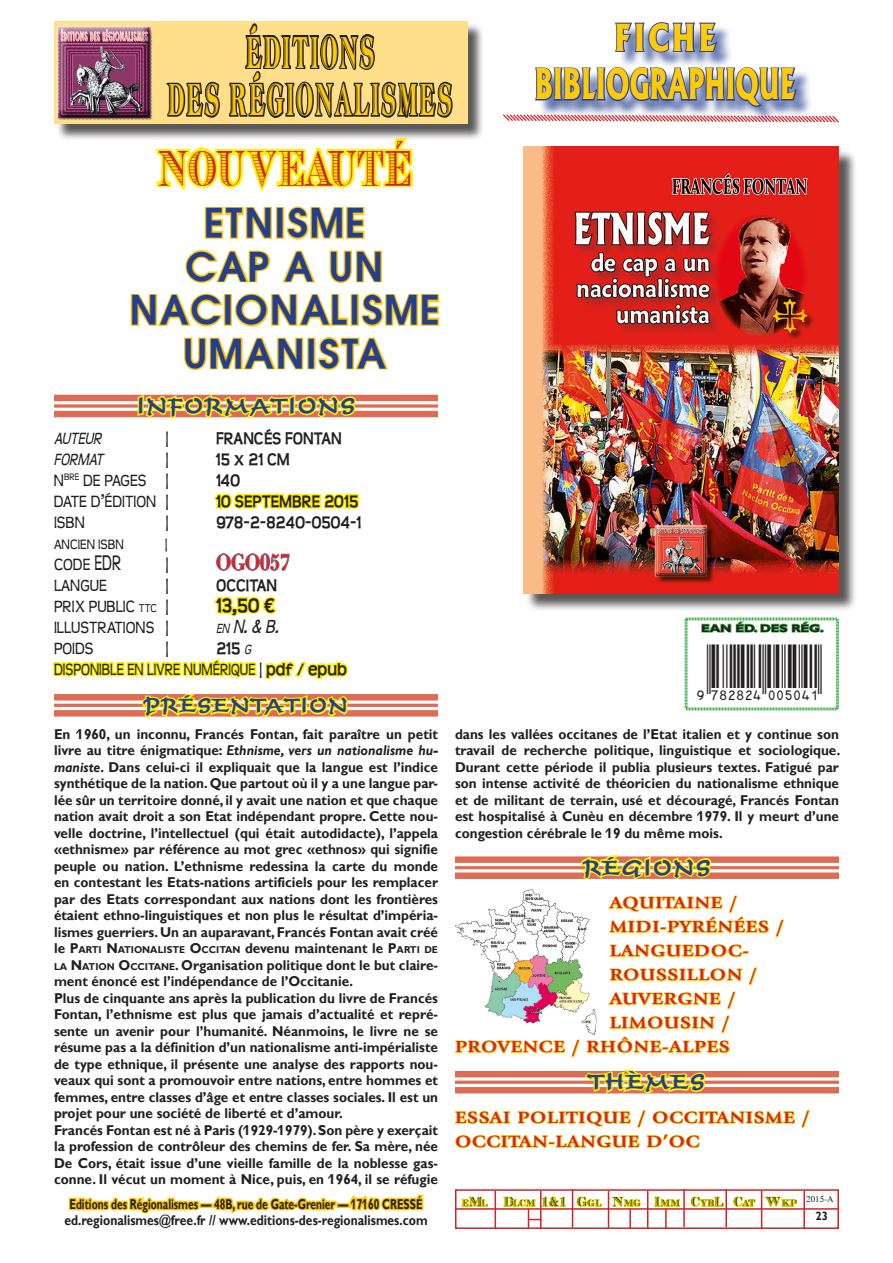
<style>
.page{position:relative;width:893px;height:1263px;background:#fff}
.page>*{position:absolute;margin:0;border:0;box-sizing:border-box;transform-origin:0 0}
.t1{font:49.5px "Trib S Caps SSK";letter-spacing:.03em;color:#d1232a;scale:.6 1}
.t2{font:43.8px/47.7px "Atlantic Inline";letter-spacing:.09em;color:#feca0a;text-align:center;scale:.45 1}
.t3{font:800 40.5px "Albertus";color:#feca0a;scale:.64 1}
.t4{font:700 39px/43.5px "Trendex SSK Semi";letter-spacing:.05em;color:#253f8e;text-align:center}
.t5{font:800 35.7px "Albertus";letter-spacing:.1em;color:#feca0a;scale:.82 1}
.t6{font:500 22.5px "Time Scr D";letter-spacing:.075em;color:#253f8e}
.t7{font:700 21.6px "Didot LT Std";color:#d1232a;scale:.83 1}
.t8{font:500 21px "Time Scr D";letter-spacing:.075em;color:#253f8e}
.t9{font:italic 21px "Teen";color:#231f20;scale:.9 1}
.t10{font:700 21px "Teen";color:#231f20;scale:.9 1}
.t11{font:18px "Teen";color:#231f20;scale:.9 1}
.t12{font:700 18px "Teen";color:#231f20;scale:.9 1}
.t13{font:18px/21px "Teen";color:#231f20;scale:.82 1}
.t14{font:italic 18px "Teen";color:#231f20;scale:.9 1}
.t15{font:700 16.8px/24px "Giovanni";letter-spacing:.04em;color:#d1232a;scale:1.19 1}
.t16{font:15px "Teen";color:#231f20;scale:.9 1}
.t17{font:700 15px "Teen";color:#231f20;scale:.9 1}
.t18{font:700 14.25px/16.5px "Gill Sans";color:#231f20;text-align:justify;scale:.95 1}
.t19{font:700 14.25px/16.5px "Gill Sans";color:#231f20;text-align:center;scale:.72 1}
.t20{font:700 12px "Gill Sans";color:#231f20;scale:.95 1}
.t21{font:700 10.65px "Gill Sans";color:#231f20;scale:1.27 1}
.t22{font:700 10.05px "Gill Sans";color:#231f20;scale:.95 1}
.t23{font:9.3px "Trib S Caps SSK";letter-spacing:.045em;color:#231f20;scale:.82 1}
.t24{font:9px "Times";color:#231f20}
.s1{font-weight:700}
.s2{font-size:23.4px}
.s3{font-size:12.6px}
.s4{font-size:14.7px}
.s5{font-style:italic;font-size:14.7px}
.s6{font-style:italic}
.s7{font-size:14.25px}
.s8{font-size:10.05px}
.s9{font-style:inherit}
.s10{font-size:13.2px}
</style>
<div class="page">
<svg style="left:68px;top:1197px;width:132px;height:17px"></svg>
<div style="left:199px;top:1203px;width:14px;height:5px;border:3px solid #feca0a"></div>
<svg style="left:211px;top:1196px;width:126px;height:18px"></svg>
<div style="left:336px;top:1203px;width:14px;height:5px;border:3px solid #feca0a"></div>
<svg style="left:348px;top:1194px;width:76px;height:17px"></svg>
<div style="left:538px;top:25px;width:275px;height:98px;background:#253f8e;opacity:.75"></div>
<svg style="left:614px;top:22px;width:105px;height:31px;background:#8a98c2"></svg>
<svg style="left:503px;top:66px;width:336px;height:57px"></svg>
<div style="left:56px;top:22px;width:429px;height:119px;background:#231f20;opacity:.75"></div>
<div style="left:53px;top:24px;width:100px;height:95px;background:#fff;opacity:.75"></div>
<div style="left:53px;top:26px;width:100px;height:96px;background:#231f20;opacity:.75"></div>
<hr style="left:455px;top:1208px;width:384px;height:2px;background:#d1232a">
<div style="left:54px;top:395px;width:384px;height:6px;background:#dd6c53"></div>
<svg style="left:54px;top:404px;width:75px;height:4px"></svg>
<div style="left:54px;top:411px;width:384px;height:6px;background:#dd6c53"></div>
<div style="left:54px;top:694px;width:384px;height:6px;background:#dd6c53"></div>
<hr style="left:54px;top:704px;width:384px;height:3px;background:#dd6c53">
<div style="left:54px;top:710px;width:384px;height:6px;background:#dd6c53"></div>
<svg style="left:213px;top:492px;width:147px;height:18px"></svg>
<svg style="left:216px;top:553px;width:74px;height:18px"></svg>
<svg style="left:213px;top:596px;width:64px;height:21px"></svg>
<svg style="left:53px;top:658px;width:298px;height:60px"></svg>
<svg style="left:149px;top:22px;width:321px;height:218px"></svg>
<svg style="left:129px;top:250px;width:311px;height:169px"></svg>
<div style="left:455px;top:856px;width:384px;height:7px;background:#dd6c53"></div>
<hr style="left:455px;top:866px;width:384px;height:3px;background:#dd6c53">
<div style="left:455px;top:872px;width:384px;height:7px;background:#dd6c53"></div>
<div style="left:455px;top:1071px;width:384px;height:6px;background:#dd6c53"></div>
<svg style="left:811px;top:1080px;width:28px;height:4px"></svg>
<div style="left:455px;top:1087px;width:384px;height:6px;background:#dd6c53"></div>
<svg style="left:455px;top:855px;width:356px;height:374px"></svg>
<img style="left:455px;top:890px;width:142px;height:144px">
<div style="left:525px;top:149px;width:332px;height:463px;background:#231f20;opacity:.75"></div>
<img style="left:523px;top:147px;width:316px;height:446px">
<svg style="left:684px;top:617px;width:155px;height:94px"></svg>
<h2 class="t2" style="left:168px;top:27px;width:633px">ÉDITIONS<br>DES RÉGIONALISMES</h2>
<h1 class="t1" style="left:158px;top:139px;width:424px">NOUVEAUTÉ</h1>
<h3 class="t4" style="left:130px;top:201px;width:311px">ETNISME<br>CAP A UN<br>NACIONALISME<br>UMANISTA</h3>
<h3 class="t6" style="left:137px;top:393px;width:220px">INFORMATIONS</h3>
<h3 class="t5" style="left:614px;top:15px;width:126px">FICHE</h3>
<h3 class="t3" style="left:535px;top:59px;width:409px">BIBLIOGRAPHIQUE</h3>
<p class="t14" style="left:54px;top:428px;width:54px">AUTEUR</p>
<p class="t12" style="left:166px;top:428px;width:5px">|</p>
<p class="t12" style="left:216px;top:428px;width:141px">FRANCÉS FONTAN</p>
<p class="t14" style="left:54px;top:449px;width:56px">FORMAT</p>
<p class="t12" style="left:166px;top:449px;width:5px">|</p>
<p class="t12" style="left:216px;top:449px;width:84px">15 x 21 CM</p>
<p class="t11" style="left:54px;top:470px;width:129px">N<sup>BRE</sup> DE PAGES <span class="s1">|</span></p>
<p class="t12" style="left:216px;top:470px;width:29px">140</p>
<p class="t11" style="left:54px;top:491px;width:129px">DATE D’ÉDITION <span class="s1">|</span></p>
<p class="t12" style="left:216px;top:491px;width:160px">10 SEPTEMBRE 2015</p>
<p class="t11" style="left:54px;top:512px;width:36px">ISBN</p>
<p class="t12" style="left:166px;top:512px;width:5px">|</p>
<p class="t12" style="left:216px;top:512px;width:163px">978-2-8240-0504-1</p>
<p class="t16" style="left:54px;top:536px;width:79px">ANCIEN ISBN</p>
<p class="t17" style="left:165px;top:535px;width:4px">|</p>
<p class="t11" style="left:54px;top:554px;width:76px">CODE <span class="s2">EDR</span></p>
<p class="t12" style="left:166px;top:554px;width:5px">|</p>
<h3 class="t7" style="left:216px;top:549px;width:91px">OGO057</h3>
<p class="t11" style="left:54px;top:575px;width:60px">LANGUE</p>
<p class="t12" style="left:166px;top:575px;width:5px">|</p>
<p class="t12" style="left:216px;top:575px;width:70px">OCCITAN</p>
<p class="t11" style="left:54px;top:596px;width:129px">PRIX PUBLIC <span class="s3">ttc</span> <span class="s1">|</span></p>
<h3 class="t10" style="left:216px;top:593px;width:68px">13,50 €</h3>
<p class="t11" style="left:54px;top:617px;width:129px">ILLUSTRATIONS <span class="s1">|</span></p>
<h3 class="t9" style="left:216px;top:615px;width:71px"><span class="s4">en</span> N. &amp; B.</h3>
<p class="t11" style="left:54px;top:638px;width:45px">POIDS</p>
<p class="t12" style="left:166px;top:638px;width:5px">|</p>
<p class="t13" style="left:54px;top:638px;width:359px;text-indent:162px"><span class="s1">215</span> <span class="s5">g<br></span>DISPONIBLE EN LIVRE NUMÉRIQUE <span class="s1">| pdf / epub</span></p>
<h3 class="t8" style="left:144px;top:693px;width:205px">PRÉSENTATION</h3>
<p class="t18" style="left:54px;top:725px;width:406px">En 1960, un inconnu, Francés Fontan, fait paraître un petit livre au titre énigmatique: <span class="s6">Ethnisme, vers un nationalisme hu&shy;maniste</span>. Dans celui-ci il expliquait que la langue est l’indice synthétique de la nation. Que partout où il y a une langue par&shy;lée sûr un territoire donné, il y avait une nation et que chaque nation avait droit a son Etat indépendant propre. Cette nou&shy;velle doctrine, l’intellectuel (qui était autodidacte), l’appela «ethnisme» par référence au mot grec «ethnos» qui signifie peuple ou nation. L’ethnisme redessina la carte du monde en contestant les Etats-nations artificiels pour les remplacer par des Etats correspondant aux nations dont les frontières étaient ethno-linguistiques et non plus le résultat d’impéria&shy;lismes guerriers. Un an auparavant, Francés Fontan avait créé</p>
<p class="t22" style="left:54px;top:944px;width:406px"><span class="s7">le</span> <span class="s7">P</span>ARTI <span class="s7">N</span>ATIONALISTE <span class="s7">O</span>CCITAN <span class="s7">devenu maintenant le</span> <span class="s7">P</span>ARTI DE</p>
<p class="t18" style="left:54px;top:956px;width:406px;text-align:left"><span class="s8">LA</span> <span class="s9">N</span><span class="s8">ATION</span> <span class="s9">O</span><span class="s8">CCITANE</span><span class="s9">.</span> Organisation politique dont le but claire&shy;ment énoncé est l’indépendance de l’Occitanie.<br>Plus de cinquante ans après la publication du livre de Francés Fontan, l’ethnisme est plus que jamais d’actualité et repré&shy;sente un avenir pour l’humanité. Néanmoins, le livre ne se résume pas a la définition d’un nationalisme anti-impérialiste de type ethnique, il présente une analyse des rapports nou&shy;veaux qui sont a promouvoir entre nations, entre hommes et femmes, entre classes d’âge et entre classes sociales. Il est un projet pour une société de liberté et d’amour.<br>Francés Fontan est né à Paris (1929-1979). Son père y exerçait la profession de contrôleur des chemins de fer. Sa mère, née De Cors, était issue d’une vieille famille de la noblesse gas&shy;conne. Il vécut un moment à Nice, puis, en 1964, il se réfugie</p>
<p class="t19" style="left:64px;top:1195px;width:506px">Editions des Régionalismes — 48B, rue de Gate-Grenier — 17160 CRESSÉ ed.regionalismes@free.fr // www.editions-des-regionalismes.com</p>
<p class="t21" style="left:701px;top:622px;width:98px">EAN ÉD. DES RÉG.</p>
<p class="t18" style="left:455px;top:726px;width:407px">dans les vallées occitanes de l’Etat italien et y continue son travail de recherche politique, linguistique et sociologique.<br>Durant cette période il publia plusieurs textes. Fatigué par son intense activité de théoricien du nationalisme ethnique et de militant de terrain, usé et découragé, Francés Fontan est hospitalisé à Cunèu en décembre 1979. Il y meurt d’une congestion cérébrale le 19 du même mois.</p>
<h3 class="t6" style="left:583px;top:854px;width:129px">RÉGIONS</h3>
<p class="t15" style="left:610px;top:891px;width:108px">AQUITAINE /</p>
<p class="t15" style="left:610px;top:915px;width:147px">MIDI-PYRÉNÉES /</p>
<p class="t15" style="left:610px;top:939px;width:118px">LANGUEDOC-</p>
<p class="t15" style="left:610px;top:963px;width:125px">ROUSSILLON /</p>
<p class="t15" style="left:610px;top:987px;width:107px">AUVERGNE /</p>
<p class="t15" style="left:610px;top:1011px;width:102px">LIMOUSIN /</p>
<p class="t15" style="left:455px;top:1035px;width:232px">PROVENCE / RHÔNE-ALPES</p>
<h3 class="t6" style="left:589px;top:1069px;width:118px">THÈMES</h3>
<p class="t15" style="left:455px;top:1105px;width:299px">ESSAI POLITIQUE / OCCITANISME /<br>OCCITAN-LANGUE D’OC</p>
<p class="t23" style="left:462px;top:1198px;width:410px">E<span class="s10">M</span>L <span class="s10">D</span>LCM <span class="s10">1&amp;1 G</span>GL <span class="s10">N</span>MG <span class="s10">I</span>MM <span class="s10">C</span>YB<span class="s10">L C</span>AT <span class="s10">W</span>KP</p>
<p class="t24" style="left:806px;top:1194px;width:29px">2015-A</p>
<p class="t20" style="left:815px;top:1209px;width:15px">23</p>
</div>
